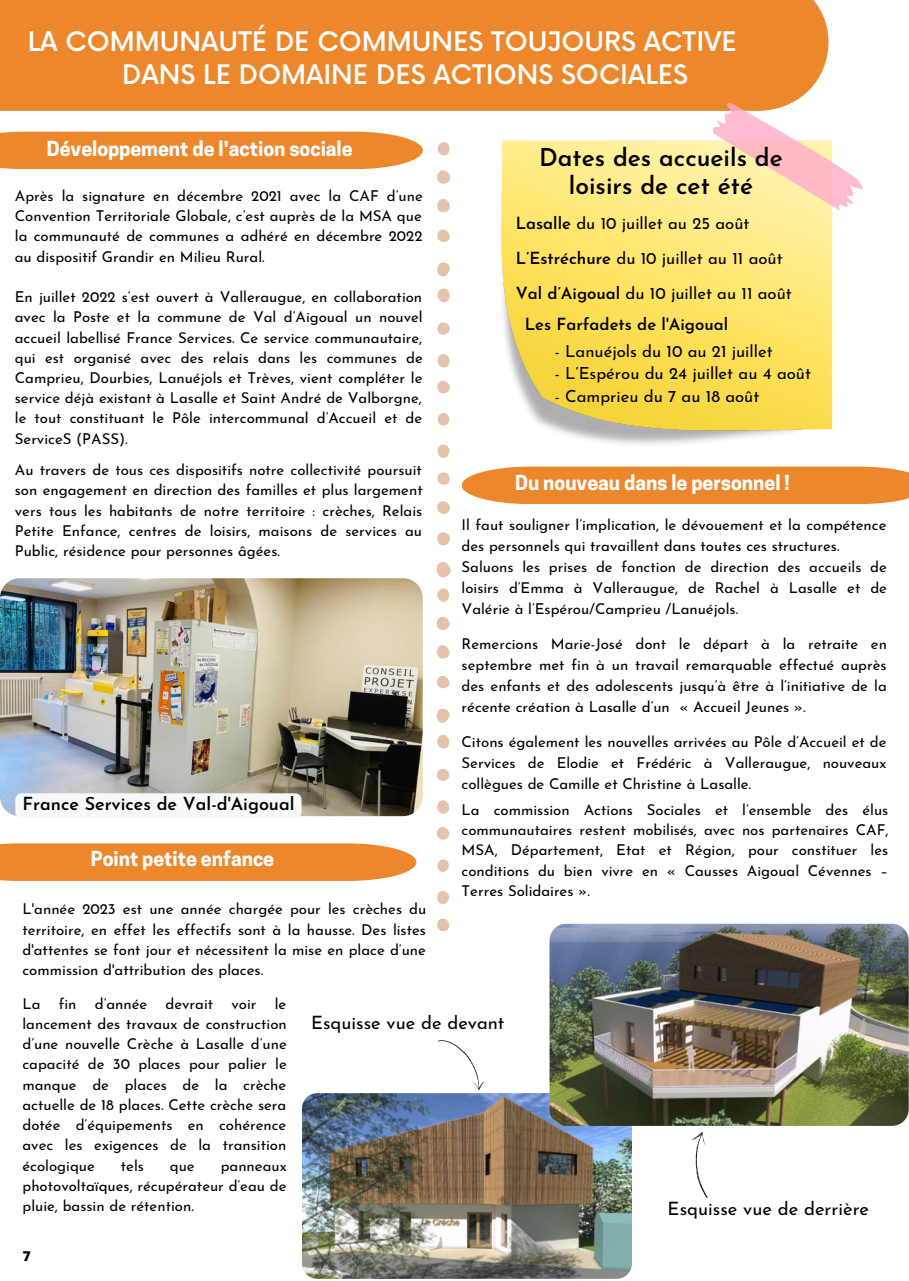
<style>
.page{position:relative;width:909px;height:1281px;background:#fff}
.page>*{position:absolute;margin:0;border:0;box-sizing:border-box;transform-origin:0 0}
.t1{font:500 26.25px "Now";color:#fff}
.t2{font:600 24.6px/28.2px "Josefin Sans";color:#000;text-align:center}
.t3{font:700 19.5px "Cooper Hewitt";color:#fff}
.t4{font:18.45px "Josefin Sans";color:#000}
.t5{font:600 18px "Josefin Sans";color:#000}
.t6{font:16.65px "Josefin Sans";color:#000}
.t7{font:600 16.65px "Josefin Sans";color:#000}
.t8{font:15px/20.2px "Josefin Sans";color:#000;text-align:justify}
.t9{font:800 13.5px "Open Sans";color:#000}
.s1{font-weight:600}
</style>
<div class="page">
<div style="left:0;top:0;width:829px;height:111px;background:#ec872c"></div>
<img style="left:0;top:578px;width:423px;height:238px;border-radius:20px">
<img style="left:499px;top:103px;width:363px;height:342px">
<svg style="left:437px;top:562px;width:14px;height:16px"></svg>
<svg style="left:437px;top:262px;width:13px;height:15px"></svg>
<div style="left:437px;top:170px;width:13px;height:14px;background:#e6c2ac;border-radius:50%"></div>
<div style="left:437px;top:199px;width:13px;height:13px;background:#e6c2ac;border-radius:6px"></div>
<div style="left:437px;top:532px;width:13px;height:13px;background:#e6c2ac;border-radius:50%"></div>
<svg style="left:437px;top:288px;width:13px;height:15px"></svg>
<div style="left:437px;top:501px;width:13px;height:13px;background:#e6c2ac;border-radius:50%"></div>
<div style="left:437px;top:354px;width:13px;height:13px;background:#e6c2ac;border-radius:50%"></div>
<svg style="left:438px;top:444px;width:12px;height:14px"></svg>
<div style="left:437px;top:229px;width:13px;height:13px;background:#e6c2ac;border-radius:6px"></div>
<svg style="left:438px;top:142px;width:12px;height:14px"></svg>
<div style="left:437px;top:381px;width:13px;height:12px;background:#e6c2ac;border-radius:50%"></div>
<div style="left:437px;top:472px;width:13px;height:13px;background:#e6c2ac;border-radius:6px"></div>
<svg style="left:437px;top:322px;width:13px;height:13px"></svg>
<div style="left:438px;top:413px;width:11px;height:12px;background:#e6c2ac;border-radius:50%"></div>
<svg style="left:437px;top:708px;width:13px;height:15px"></svg>
<div style="left:437px;top:616px;width:13px;height:14px;background:#e6c2ac;border-radius:50%"></div>
<div style="left:437px;top:645px;width:12px;height:13px;background:#e6c2ac;border-radius:6px"></div>
<svg style="left:437px;top:734px;width:13px;height:15px"></svg>
<div style="left:437px;top:800px;width:12px;height:13px;background:#e6c2ac;border-radius:50%"></div>
<svg style="left:437px;top:890px;width:12px;height:15px"></svg>
<div style="left:437px;top:675px;width:12px;height:13px;background:#e6c2ac;border-radius:6px"></div>
<svg style="left:437px;top:588px;width:12px;height:14px"></svg>
<div style="left:437px;top:827px;width:12px;height:12px;background:#e6c2ac;border-radius:50%"></div>
<div style="left:437px;top:918px;width:12px;height:13px;background:#e6c2ac;border-radius:6px"></div>
<svg style="left:437px;top:768px;width:12px;height:13px"></svg>
<div style="left:437px;top:859px;width:12px;height:12px;background:#e6c2ac;border-radius:50%"></div>
<div style="left:0;top:132px;width:423px;height:37px;background:#ec872c"></div>
<div style="left:0;top:843px;width:416px;height:37px;background:#ec872c"></div>
<svg style="left:462px;top:466px;width:447px;height:38px;background:#ed8e38"></svg>
<img style="left:302px;top:1092px;width:330px;height:186px;border-radius:15px">
<img style="left:550px;top:923px;width:359px;height:202px;border-radius:17px">
<svg style="left:437px;top:1040px;width:47px;height:50px"></svg>
<svg style="left:15px;top:793px;width:287px;height:24px"></svg>
<svg style="left:692px;top:1131px;width:16px;height:67px"></svg>
<p class="t1" style="left:28px;top:28px;width:711px">LA COMMUNAUTÉ DE COMMUNES TOUJOURS ACTIVE</p>
<p class="t1" style="left:122px;top:61px;width:567px">DANS LE DOMAINE DES ACTIONS SOCIALES</p>
<p class="t3" style="left:47px;top:141px;width:307px">Développement de l'action sociale</p>
<p class="t8" style="left:15px;top:187px;width:409px">Après la signature en décembre 2021 avec la CAF d’une Convention Territoriale Globale, c’est auprès de la MSA que la communauté de communes a adhéré en décembre 2022 au dispositif Grandir en Milieu Rural.</p>
<p class="t8" style="left:15px;top:288px;width:409px">En juillet 2022 s’est ouvert à Valleraugue, en collaboration avec la Poste et la commune de Val d’Aigoual un nouvel accueil labellisé France Services. Ce service communautaire, qui est organisé avec des relais dans les communes de Camprieu, Dourbies, Lanuéjols et Trèves, vient compléter le service déjà existant à Lasalle et Saint André de Valborgne, le tout constituant le Pôle intercommunal d’Accueil et de ServiceS (PASS).</p>
<p class="t8" style="left:15px;top:461px;width:409px">Au travers de tous ces dispositifs notre collectivité poursuit son engagement en direction des familles et plus largement vers tous les habitants de notre territoire : crèches, Relais Petite Enfance, centres de loisirs, maisons de services au Public, résidence pour personnes âgées.</p>
<p class="t5" style="left:23px;top:796px;width:274px">France Services de Val-d'Aigoual</p>
<p class="t3" style="left:91px;top:851px;width:185px">Point petite enfance</p>
<p class="t8" style="left:22px;top:900px;width:405px">L'année 2023 est une année chargée pour les crèches du territoire, en effet les effectifs sont à la hausse. Des listes d'attentes se font jour et nécessitent la mise en place d’une commission d'attribution des places.</p>
<p class="t2" style="left:539px;top:146px;width:245px">Dates des accueils de loisirs de cet été</p>
<p class="t6" style="left:516px;top:217px;width:235px"><span class="s1">Lasalle</span> du 10 juillet au 25 août</p>
<p class="t6" style="left:516px;top:251px;width:268px"><span class="s1">L’Estréchure</span> du 10 juillet au 11 août</p>
<p class="t6" style="left:516px;top:286px;width:278px"><span class="s1">Val d’Aigoual</span> du 10 juillet au 11 août</p>
<p class="t7" style="left:525px;top:317px;width:205px">Les Farfadets de l'Aigoual</p>
<p class="t6" style="left:555px;top:344px;width:219px">- Lanuéjols du 10 au 21 juillet</p>
<p class="t6" style="left:555px;top:367px;width:258px">- L’Espérou du 24 juillet au 4 août</p>
<p class="t6" style="left:555px;top:389px;width:206px">- Camprieu du 7 au 18 août</p>
<p class="t3" style="left:515px;top:475px;width:276px">Du nouveau dans le personnel !</p>
<p class="t8" style="left:462px;top:516px;width:426px;line-height:21px">Il faut souligner l’implication, le dévouement et la compétence des personnels qui travaillent dans toutes ces structures.</p>
<p class="t8" style="left:462px;top:558px;width:427px;line-height:21px">Saluons les prises de fonction de direction des accueils de loisirs d’Emma à Valleraugue, de Rachel à Lasalle et de Valérie à l’Espérou/Camprieu /Lanuéjols.</p>
<p class="t8" style="left:462px;top:634px;width:427px;line-height:21px">Remercions Marie-José dont le départ à la retraite en septembre met fin à un travail remarquable effectué auprès des enfants et des adolescents jusqu’à être à l’initiative de la récente création à Lasalle d’un « Accueil Jeunes ».</p>
<p class="t8" style="left:462px;top:732px;width:427px;line-height:21px">Citons également les nouvelles arrivées au Pôle d’Accueil et de Services de Elodie et Frédéric à Valleraugue, nouveaux collègues de Camille et Christine à Lasalle.</p>
<p class="t8" style="left:462px;top:801px;width:428px">La commission Actions Sociales et l’ensemble des élus communautaires restent mobilisés, avec nos partenaires CAF, MSA, Département, Etat et Région, pour constituer les conditions du bien vivre en « Causses Aigoual Cévennes – Terres Solidaires ».</p>
<p class="t8" style="left:22px;top:994px;width:266px">La fin d’année devrait voir le lancement des travaux de construction d’une nouvelle Crèche à Lasalle d’une capacité de 30 places pour palier le manque de places de la crèche actuelle de 18 places. Cette crèche sera dotée d’équipements en cohérence avec les exigences de la transition écologique</p>
<p class="t8" style="left:121px;top:1156px;width:25px">tels</p>
<p class="t8" style="left:170px;top:1156px;width:26px">que</p>
<p class="t8" style="left:22px;top:1156px;width:266px;text-indent:198px">panneaux photovoltaïques, récupérateur d’eau de pluie, bassin de rétention.</p>
<p class="t9" style="left:23px;top:1246px;width:9px">7</p>
<p class="t4" style="left:311px;top:1014px;width:195px">Esquisse vue de devant</p>
<p class="t4" style="left:668px;top:1201px;width:203px">Esquisse vue de derrière</p>
</div>
